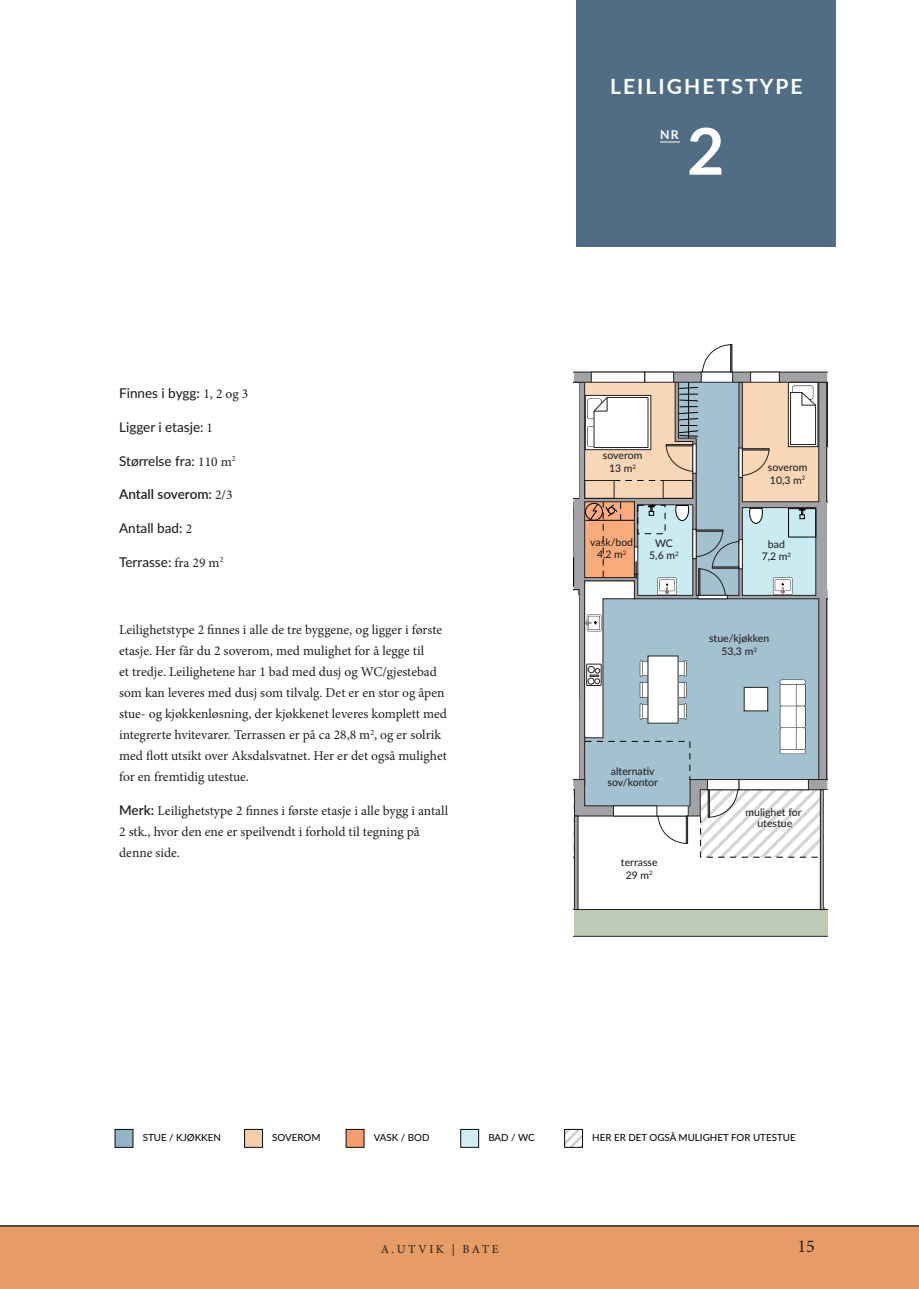
<style>
.page{position:relative;width:919px;height:1289px;background:#fff}
.page>*{position:absolute;margin:0;border:0;box-sizing:border-box;transform-origin:0 0}
.t1{font:700 64.5px "Lato";color:#fff}
.t2{font:700 21px "Lato";letter-spacing:.1em;color:#fff}
.t3{font:18px "Minion Pro";color:#231f20}
.t4{font:13.5px/21px "Minion Pro";color:#231f20}
.t5{font:500 13.5px "Lato";color:#231f20}
.t6{font:600 13.5px "Lato";color:#231f20}
.t7{font:700 12.3px "Lato";color:#fff}
.t8{font:12px "Minion Pro";letter-spacing:.21em;color:#231f20}
.t9{font:500 10.5px/10.5px "Lato";color:#231f20;text-align:center}
.t10{font:500 9.75px "Lato";color:#080a0d}
.s1{font-family:"Minion Pro";font-weight:400}
.s2{font-family:"Lato";font-weight:600}
</style>
<div class="page">
<div style="left:244px;top:1129px;width:18px;height:18px;background:#f6cfa9"></div>
<div style="left:244px;top:1129px;width:19px;height:18px;border:1px solid #080a0d"></div>
<div style="left:115px;top:1129px;width:18px;height:18px;background:#92b4c4"></div>
<div style="left:460px;top:1129px;width:18px;height:18px;background:#d0ecf4"></div>
<div style="left:460px;top:1129px;width:19px;height:18px;border:1px solid #080a0d"></div>
<div style="left:346px;top:1129px;width:18px;height:18px;background:#f59d6d"></div>
<svg style="left:566px;top:1131px;width:14px;height:14px"></svg>
<div style="left:564px;top:1129px;width:18px;height:18px;border:1px solid #080a0d"></div>
<div style="left:576px;top:0;width:260px;height:247px;background:#516d85"></div>
<svg style="left:660px;top:142px;width:19px;height:1px"></svg>
<svg style="left:574px;top:371px;width:253px;height:446px;background:#969fa5"></svg>
<div style="left:591px;top:372px;width:53px;height:10px;background:#fff"></div>
<div style="left:644px;top:372px;width:29px;height:10px;background:#fff"></div>
<div style="left:644px;top:371px;width:30px;height:12px;border:1px solid #231f20"></div>
<div style="left:750px;top:372px;width:29px;height:10px;background:#fff"></div>
<div style="left:701px;top:372px;width:31px;height:10px;background:#fff"></div>
<div style="left:700px;top:371px;width:33px;height:12px;border:1px solid #231f20"></div>
<div style="left:730px;top:344px;width:2px;height:28px;border:1px solid #231f20"></div>
<svg style="left:701px;top:344px;width:30px;height:29px"></svg>
<svg style="left:574px;top:803px;width:1px;height:12px"></svg>
<svg style="left:574px;top:909px;width:253px;height:27px;background:#b6c3ae"></svg>
<div style="left:613px;top:805px;width:45px;height:11px;background:#fff;border:1px solid #231f20"></div>
<div style="left:738px;top:779px;width:70px;height:10px;background:#fff"></div>
<div style="left:707px;top:779px;width:31px;height:10px;background:#fff"></div>
<svg style="left:700px;top:788px;width:127px;height:69px"></svg>
<div style="left:656px;top:805px;width:32px;height:11px;background:#fff"></div>
<div style="left:685px;top:815px;width:3px;height:29px;border:1px solid #231f20"></div>
<svg style="left:656px;top:815px;width:31px;height:29px"></svg>
<svg style="left:827px;top:382px;width:1px;height:65px"></svg>
<hr style="left:820px;top:789px;width:3px;height:120px;background:#a1a3a6">
<div style="left:819px;top:789px;width:5px;height:121px;border:1px solid #231f20"></div>
<div style="left:574px;top:815px;width:4px;height:95px;border:1px solid #231f20"></div>
<svg style="left:574px;top:382px;width:242px;height:398px;background:#bac4c4"></svg>
<div style="left:539px;top:595px;width:39px;height:184px;background:#fff"></div>
<div style="left:539px;top:383px;width:39px;height:114px;background:#fff"></div>
<div style="left:824px;top:790px;width:41px;height:116px;background:#fff"></div>
<div style="left:0;top:1225px;width:918px;height:63px;background:#e59c65"></div>
<p class="t5" style="left:119px;top:383px;width:131px">Finnes i bygg: <span class="s1">1, 2 og 3</span></p>
<p class="t5" style="left:119px;top:417px;width:95px">Ligger i etasje: <span class="s1">1</span></p>
<p class="t5" style="left:119px;top:451px;width:118px">Størrelse fra: <span class="s1">110 m</span><sup>2</sup></p>
<p class="t6" style="left:119px;top:484px;width:115px">Antall soverom: <span class="s1">2/3</span></p>
<p class="t5" style="left:119px;top:518px;width:75px">Antall bad: <span class="s1">2</span></p>
<p class="t5" style="left:119px;top:552px;width:106px">Terrasse: <span class="s1">fra 29 m</span><sup>2</sup></p>
<p class="t4" style="left:119px;top:619px;width:329px">Leilighetstype 2 finnes i alle de tre byggene, og ligger i første etasje. Her får du 2 soverom, med mulighet for å legge til<br>et tredje. Leilighetene har 1 bad med dusj og WC/gjestebad som kan leveres med dusj som tilvalg. Det er en stor og åpen stue- og kjøkkenløsning, der kjøkkenet leveres komplett med integrerte hvitevarer. Terrassen er på ca 28,8 m<sup>2</sup>, og er solrik med flott utsikt over Aksdalsvatnet. Her er det også mulighet for en fremtidig utestue.</p>
<p class="t4" style="left:119px;top:800px;width:330px"><span class="s2">Merk:</span> Leilighetstype 2 finnes i første etasje i alle bygg i antall<br>2 stk., hvor den ene er speilvendt i forhold til tegning på denne side.</p>
<p class="t9" style="left:370px;top:645px;width:52px">sov/kontor</p>
<h2 class="t2" style="left:610px;top:71px;width:194px">LEILIGHETSTYPE</h2>
<p class="t7" style="left:660px;top:126px;width:20px">NR</p>
<h1 class="t1" style="left:687px;top:104px;width:39px">2</h1>
<p class="t9" style="left:603px;top:449px;width:41px">soverom</p>
<p class="t9" style="left:609px;top:463px;width:29px">13 m<sup>2</sup></p>
<p class="t9" style="left:767px;top:461px;width:41px">soverom</p>
<p class="t9" style="left:769px;top:474px;width:37px">10,3 m<sup>2</sup></p>
<p class="t9" style="left:590px;top:536px;width:44px">vask/bod</p>
<p class="t9" style="left:655px;top:537px;width:19px">WC</p>
<p class="t9" style="left:767px;top:538px;width:18px">bad</p>
<p class="t9" style="left:597px;top:548px;width:31px">4,2 m<sup>2</sup></p>
<p class="t9" style="left:649px;top:549px;width:31px">5,6 m<sup>2</sup></p>
<p class="t9" style="left:761px;top:550px;width:31px">7,2 m<sup>2</sup></p>
<p class="t9" style="left:709px;top:632px;width:62px">stue/kjøkken</p>
<p class="t9" style="left:721px;top:645px;width:37px">53,3 m<sup>2</sup></p>
<p class="t9" style="left:607px;top:765px;width:52px">alternativ sov/kontor</p>
<p class="t9" style="left:621px;top:856px;width:38px">terrasse</p>
<p class="t9" style="left:625px;top:869px;width:29px">29 m<sup>2</sup></p>
<p class="t9" style="left:745px;top:807px;width:58px">mulighet for utestue</p>
<p class="t10" style="left:143px;top:1130px;width:80px">STUE / KJØKKEN</p>
<p class="t10" style="left:272px;top:1130px;width:50px">SOVEROM</p>
<p class="t10" style="left:374px;top:1130px;width:57px">VASK / BOD</p>
<p class="t10" style="left:488px;top:1130px;width:48px">BAD / WC</p>
<p class="t10" style="left:592px;top:1130px;width:205px">HER ER DET OGSÅ MULIGHET FOR UTESTUE</p>
<p class="t8" style="left:380px;top:1241px;width:119px">A.UTVIK | BATE</p>
<h3 class="t3" style="left:797px;top:1234px;width:19px">15</h3>
</div>
